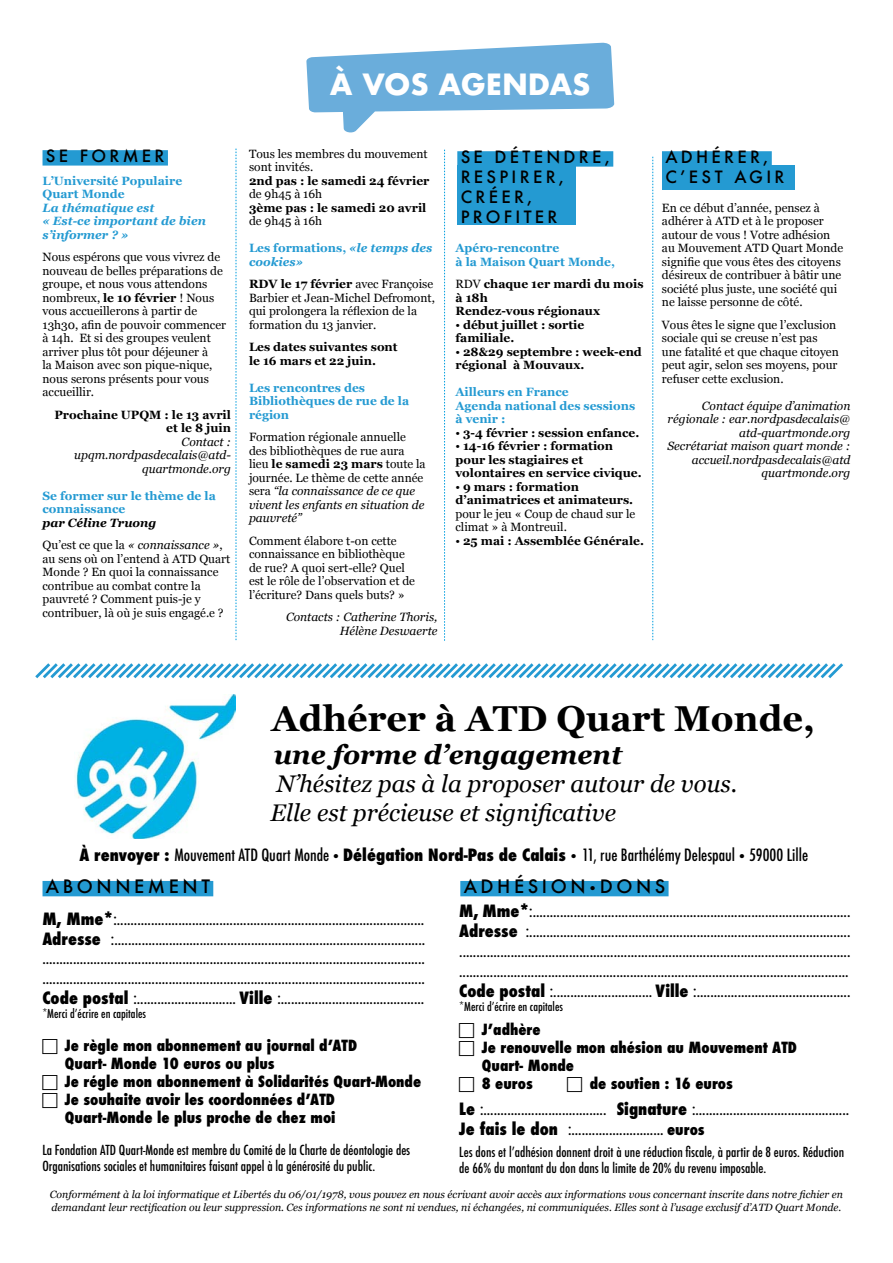
<style>
.page{position:relative;width:893px;height:1263px;background:#fff}
.page>*{position:absolute;margin:0;border:0;box-sizing:border-box;transform-origin:0 0}
.t1{font:700 36px "Georgia";color:#000}
.t2{font:700 28.5px "Futura";color:#fff}
.t3{font:italic 700 27px "Georgia";color:#000}
.t4{font:italic 24px/28.8px "Georgia";color:#000}
.t5{font:500 18px "Futura";letter-spacing:.2em;color:#000}
.t6{font:500 condensed 16.5px/19.8px "Futura";color:#000;text-align:justify}
.t7{font:500 16.5px/19.8px "Futura";letter-spacing:.2em;color:#000}
.t8{font:800 condensed 15px/18px "Futura";color:#000}
.t9{font:500 condensed 13.5px/16.2px "Futura";color:#000}
.t10{font:12px/13.5px "Georgia";color:#000}
.t11{font:700 12px/13.5px "Georgia";color:#000}
.t12{font:italic 12px/13.5px "Georgia";color:#000;text-align:right}
.t13{font:700 12px/13.5px "Georgia";color:#249ad2}
.t14{font:italic 700 12px/13.5px "Georgia";color:#249ad2}
.t15{font:500 condensed 12px "Futura";color:#000}
.t16{font:italic 700 12px/22.5px "Georgia";color:#000}
.t17{font:italic 10.5px/13.5px "Georgia";color:#000}
.s1{font-style:normal}
.s2{font-weight:700}
.s3{font-style:italic}
.s4{font-weight:400;font-style:normal}
.s5{font-weight:400}
.s6{font-weight:800}
.s7{font-family:"Georgia";font-weight:400;font-stretch:normal}
.s8{font-family:"Georgia";font-weight:400;font-size:16.5px}
.s9{font-weight:800;font-size:15px}
</style>
<div class="page">
<div style="left:662px;top:165px;width:132px;height:25px;background:#249ad2"></div>
<div style="left:43px;top:150px;width:125px;height:16px;background:#249ad2"></div>
<div style="left:457px;top:165px;width:119px;height:31px;background:#249ad2"></div>
<div style="left:662px;top:151px;width:110px;height:16px;background:#249ad2"></div>
<div style="left:43px;top:881px;width:170px;height:15px;background:#249ad2"></div>
<div style="left:460px;top:881px;width:209px;height:15px;background:#249ad2"></div>
<img style="left:76px;top:694px;width:160px;height:145px">
<div style="left:213px;top:752px;width:35px;height:87px;background:#fff"></div>
<svg style="left:35px;top:663px;width:808px;height:16px"></svg>
<svg style="left:306px;top:43px;width:308px;height:90px"></svg>
<div style="left:457px;top:194px;width:119px;height:31px;background:#249ad2"></div>
<div style="left:457px;top:151px;width:156px;height:16px;background:#249ad2"></div>
<svg style="left:236px;top:149px;width:1px;height:491px"></svg>
<svg style="left:444px;top:150px;width:1px;height:491px"></svg>
<svg style="left:652px;top:157px;width:1px;height:483px"></svg>
<h2 class="t2" style="left:330px;top:63px;width:262px">À VOS AGENDAS</h2>
<p class="t7" style="left:46px;top:146px;width:120px">SE FORMER</p>
<p class="t7" style="left:665px;top:147px;width:121px">ADHÉRER,<br>C’EST AGIR</p>
<p class="t7" style="left:461px;top:147px;width:151px">SE DÉTENDRE,<br>RESPIRER,<br>CRÉER,<br>PROFITER</p>
<p class="t10" style="left:249px;top:146px;width:180px">Tous les membres du mouvement sont invités.</p>
<p class="t11" style="left:249px;top:173px;width:182px">2nd pas : le samedi 24 février</p>
<p class="t10" style="left:249px;top:187px;width:75px">de 9h45 à 16h</p>
<p class="t11" style="left:249px;top:200px;width:179px">3ème pas : le samedi 20 avril</p>
<p class="t10" style="left:249px;top:214px;width:75px">de 9h45 à 16h</p>
<p class="t14" style="left:249px;top:241px;width:185px"><span class="s1">Les formations,</span> «le temps des cookies»</p>
<p class="t10" style="left:249px;top:277px;width:187px"><span class="s2">RDV le 17 février</span> avec Françoise<br>Barbier et Jean-Michel Defromont, qui prolongera la réflexion de la formation du 13 janvier.</p>
<p class="t11" style="left:249px;top:340px;width:150px">Les dates suivantes sont le 16 mars et 22 juin.</p>
<p class="t13" style="left:249px;top:380px;width:162px">Les rencontres des<br>Bibliothèques de rue de la région</p>
<p class="t10" style="left:249px;top:430px;width:178px">Formation régionale annuelle des bibliothèques de rue aura lieu <span class="s2">le samedi 23 mars</span> toute la journée. Le thème de cette année sera <span class="s3">“la connaissance de ce que vivent les enfants en situation de pauvreté”</span></p>
<p class="t10" style="left:249px;top:533px;width:168px">Comment élabore t-on cette connaissance en bibliothèque de rue? A quoi sert-elle? Quel est le rôle de l’observation et de l’écriture? Dans quels buts? »</p>
<p class="t12" style="left:286px;top:610px;width:153px">Contacts : Catherine Thoris,<br>Hélène Deswaerte</p>
<p class="t13" style="left:43px;top:173px;width:141px">L’Université Populaire<br>Quart Monde</p>
<p class="t14" style="left:43px;top:200px;width:165px">La thématique est<br>« Est-ce important de bien s’informer ? »</p>
<p class="t10" style="left:43px;top:250px;width:185px">Nous espérons que vous vivrez de nouveau de belles préparations de groupe, et nous vous attendons nombreux, <span class="s2">le 10 février</span> ! Nous vous accueillerons à partir de<br>13h30, afin de pouvoir commencer à 14h. Et si des groupes veulent arriver plus tôt pour déjeuner à<br>la Maison avec son pique-nique, nous serons présents pour vous accueillir.</p>
<p class="t11" style="left:55px;top:407px;width:178px;text-align:right">Prochaine UPQM : le 13 avril et le 8 juin</p>
<p class="t12" style="left:74px;top:434px;width:158px">Contact : upqm.nordpasdecalais@atd&shy;quartmonde.org</p>
<p class="t13" style="left:43px;top:488px;width:175px">Se former sur le thème de la connaissance</p>
<p class="t16" style="left:43px;top:511px;width:182px">par Céline Truong<br><span class="s4">Qu’est ce que la</span> <span class="s5">« connaissance »</span><span class="s4">,</span></p>
<p class="t10" style="left:43px;top:551px;width:189px">au sens où on l’entend à ATD Quart<br>Monde ? En quoi la connaissance contribue au combat contre la pauvreté ? Comment puis-je y contribuer, là où je suis engagé.e ?</p>
<p class="t10" style="left:662px;top:200px;width:183px">En ce début d’année, pensez à adhérer à ATD et à le proposer autour de vous ! Votre adhésion au Mouvement ATD Quart Monde signifie que vous êtes des citoyens désireux de contribuer à bâtir une société plus juste, une société qui ne laisse personne de côté.</p>
<p class="t10" style="left:662px;top:317px;width:178px">Vous êtes le signe que l’exclusion sociale qui se creuse n’est pas une fatalité et que chaque citoyen peut agir, selon ses moyens, pour refuser cette exclusion.</p>
<p class="t12" style="left:668px;top:398px;width:184px">Contact équipe d’animation régionale : ear.nordpasdecalais@ atd-quartmonde.org<br>Secrétariat maison quart monde : accueil.nordpasdecalais@atd quartmonde.org</p>
<p class="t13" style="left:455px;top:241px;width:161px">Apéro-rencontre<br>à la Maison Quart Monde,</p>
<p class="t11" style="left:455px;top:277px;width:190px"><span class="s5">RDV</span> chaque 1er mardi du mois à 18h<br>Rendez-vous régionaux</p>
<p class="t11" style="left:455px;top:317px;width:130px"><span class="s5">•</span> début juillet : sortie familiale.</p>
<p class="t11" style="left:455px;top:344px;width:188px"><span class="s5">•</span> 28&amp;29 septembre : week-end régional à Mouvaux.</p>
<p class="t13" style="left:455px;top:385px;width:181px">Ailleurs en France<br>Agenda national des sessions à venir :</p>
<p class="t11" style="left:455px;top:425px;width:185px"><span class="s5">•</span> 3-4 février : session enfance.</p>
<p class="t11" style="left:455px;top:439px;width:188px"><span class="s5">•</span> 14-16 février : formation pour les stagiaires et volontaires en service civique.</p>
<p class="t11" style="left:455px;top:479px;width:179px"><span class="s5">•</span> 9 mars : formation d’animatrices et animateurs.</p>
<p class="t10" style="left:455px;top:506px;width:181px">pour le jeu « Coup de chaud sur le climat » à Montreuil.</p>
<p class="t11" style="left:455px;top:533px;width:190px"><span class="s5">•</span> 25 mai : Assemblée Générale.</p>
<h1 class="t1" style="left:271px;top:692px;width:545px">Adhérer à ATD Quart Monde,</h1>
<h3 class="t3" style="left:274px;top:734px;width:350px">une forme d’engagement</h3>
<h3 class="t4" style="left:271px;top:769px;width:468px">N’hésitez pas à la proposer autour de vous.<br>Elle est précieuse et significative</h3>
<p class="t6" style="left:79px;top:845px;width:730px"><span class="s6">À renvoyer :</span> Mouvement ATD Quart Monde <span class="s7">•</span> <span class="s6">Délégation Nord-Pas de Calais</span> <span class="s7">•</span> 11, rue Barthélémy Delespaul <span class="s7">•</span> 59000 Lille</p>
<p class="t6" style="left:459px;top:901px;width:393px"><span class="s6">M, Mme*</span>:.............................................................................................<br><span class="s6">Adresse</span> :.............................................................................................. .................................................................................................................. ..................................................................................................................<br><span class="s6">Code postal</span> :............................. <span class="s6">Ville</span> :.............................................</p>
<p class="t15" style="left:459px;top:999px;width:105px">*Merci d’écrire en capitales</p>
<p class="t8" style="left:482px;top:1020px;width:317px">J’adhère<br>Je renouvelle mon ahésion au Mouvement ATD<br>Quart- Monde<br>8 euros</p>
<p class="t5" style="left:46px;top:874px;width:166px">ABONNEMENT</p>
<p class="t5" style="left:464px;top:874px;width:203px">ADHÉSION<span class="s8">•</span> DONS</p>
<p class="t6" style="left:42px;top:909px;width:384px"><span class="s6">M, Mme*</span>:..........................................................................................<br><span class="s6">Adresse</span> :........................................................................................... ................................................................................................................ ................................................................................................................<br><span class="s6">Code postal</span> :............................. <span class="s6">Ville</span> :..........................................</p>
<p class="t15" style="left:42px;top:1006px;width:105px">*Merci d’écrire en capitales</p>
<p class="t8" style="left:65px;top:1036px;width:358px">Je règle mon abonnement au journal d’ATD<br>Quart- Monde 10 euros ou plus<br>Je régle mon abonnement à Solidarités Quart-Monde Je souhaite avoir les coordonnées d’ATD Quart-Monde le plus proche de chez moi</p>
<p class="t9" style="left:42px;top:1142px;width:369px">La Fondation ATD Quart-Monde est membre du Comité de la Charte de déontologie des<br>Organisations sociales et humanitaires faisant appel à la générosité du public.</p>
<p class="t17" style="left:50px;top:1187px;width:795px">Conformément à la loi informatique et Libertés du 06/01/1978, vous pouvez en nous écrivant avoir accès aux informations vous concernant inscrite dans notre fichier en demandant leur rectification ou leur suppression. Ces informations ne sont ni vendues, ni échangées, ni communiquées. Elles sont à l’usage exclusif d’ATD Quart Monde.</p>
<p class="t8" style="left:590px;top:1074px;width:145px">de soutien : 16 euros</p>
<p class="t6" style="left:459px;top:1099px;width:391px"><span class="s6">Le</span> :.................................... <span class="s6">Signature</span> :.............................................<br><span class="s6">Je fais le don</span> :........................... <span class="s9">euros</span></p>
<p class="t9" style="left:459px;top:1144px;width:387px">Les dons et l’adhésion donnent droit à une réduction fiscale, à partir de 8 euros. Réduction de 66% du montant du don dans la limite de 20% du revenu imposable.</p>
</div>
